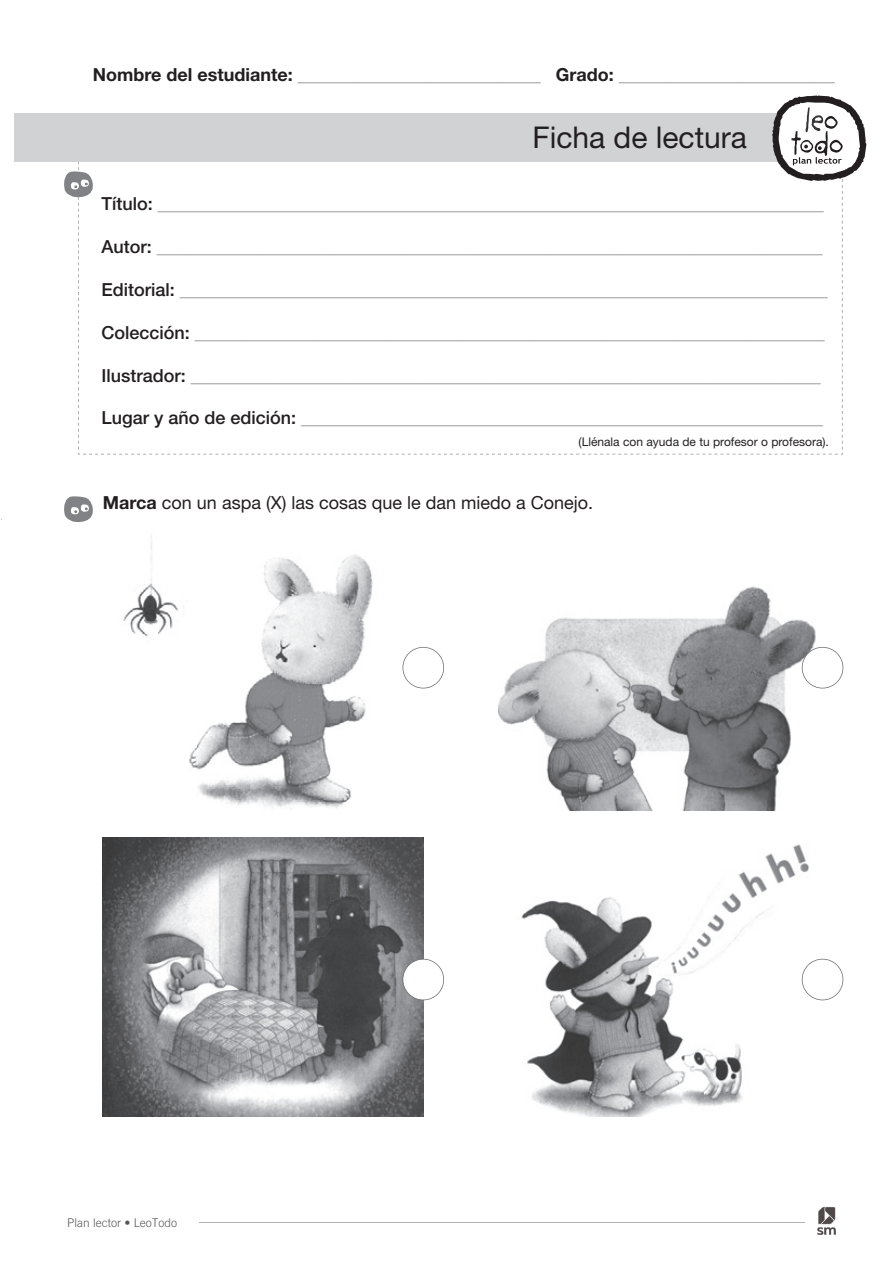
<style>
.page{position:relative;width:893px;height:1263px;background:#fff}
.page>*{position:absolute;margin:0;border:0;box-sizing:border-box;transform-origin:0 0}
.t1{font:30px "Helvetica Neue LT Std";color:#231f20}
.t2{font:500 18px "Helvetica Neue LT Std";color:#939598}
.t3{font:700 18px "Helvetica Neue LT Std";color:#939598}
.t4{font:18px "Helvetica Neue LT Std";color:#231f20}
.t5{font:12px "Helvetica Neue LT Std";color:#231f20}
.t6{font:300 12px "Trade Gothic";color:#57585a}
.s1{color:#231f20}
.s2{font-weight:700}
</style>
<div class="page">
<div style="left:14px;top:113px;width:813px;height:49px;background:#d1d2d4"></div>
<svg style="left:64px;top:96px;width:802px;height:359px"></svg>
<svg style="left:64px;top:496px;width:29px;height:27px"></svg>
<img style="left:123px;top:535px;width:250px;height:275px">
<img style="left:499px;top:586px;width:321px;height:225px">
<img style="left:102px;top:837px;width:321px;height:279px">
<img style="left:521px;top:844px;width:299px;height:272px">
<svg style="left:402px;top:647px;width:42px;height:41px"></svg>
<svg style="left:402px;top:959px;width:42px;height:41px"></svg>
<svg style="left:802px;top:647px;width:41px;height:41px"></svg>
<svg style="left:802px;top:959px;width:41px;height:41px"></svg>
<hr style="left:199px;top:1222px;width:605px;height:1px;background:#b1b2b5">
<img style="left:817px;top:1207px;width:19px;height:28px">
<p class="t3" style="left:93px;top:63px;width:743px"><span class="s1">Nombre del estudiante:</span> ___________________________ <span class="s1">Grado:</span> ________________________</p>
<p class="t1" style="left:532px;top:120px;width:216px">Ficha de lectura</p>
<p class="t2" style="left:101px;top:193px;width:724px"><span class="s1">Título:</span> __________________________________________________________________________</p>
<p class="t2" style="left:101px;top:236px;width:723px"><span class="s1">Autor:</span> __________________________________________________________________________</p>
<p class="t2" style="left:101px;top:279px;width:728px"><span class="s1">Editorial:</span> ________________________________________________________________________</p>
<p class="t2" style="left:101px;top:321px;width:725px"><span class="s1">Colección:</span> ______________________________________________________________________</p>
<p class="t2" style="left:101px;top:364px;width:721px"><span class="s1">Ilustrador:</span> ______________________________________________________________________</p>
<p class="t2" style="left:101px;top:407px;width:723px"><span class="s1">Lugar y año de edición:</span> __________________________________________________________</p>
<p class="t5" style="left:579px;top:435px;width:252px">(Llénala con ayuda de tu profesor o profesora).</p>
<p class="t4" style="left:103px;top:492px;width:492px"><span class="s2">Marca</span> con un aspa (X) las cosas que le dan miedo a Conejo.</p>
<p class="t6" style="left:67px;top:1216px;width:112px">Plan lector • LeoTodo</p>
</div>
